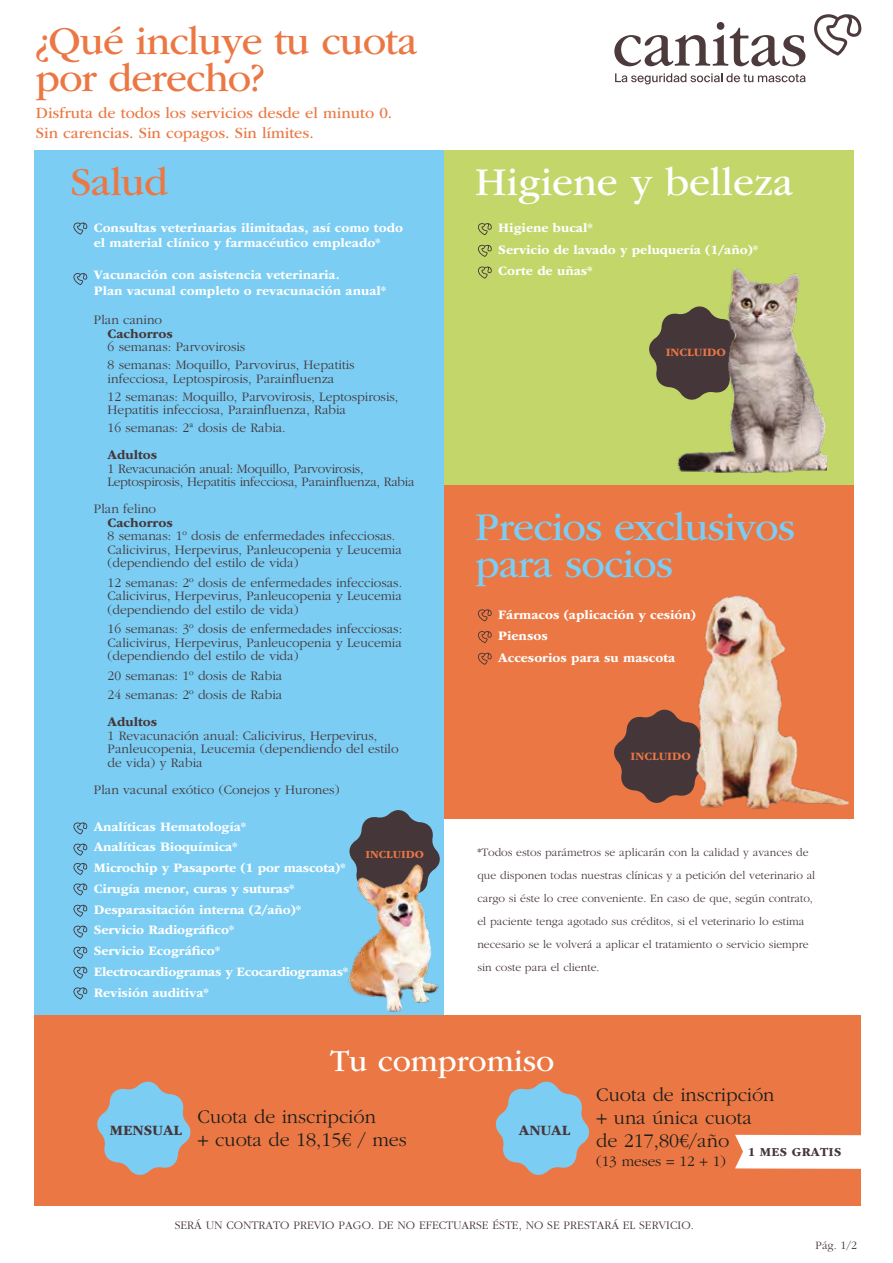
<style>
.page{position:relative;width:893px;height:1263px;background:#fff}
.page>*{position:absolute;margin:0;border:0;box-sizing:border-box;transform-origin:0 0}
.t1{font:41.1px/37.2px "ITC Garamond Std";letter-spacing:-.02em;color:#eb7844}
.t2{font:41.1px/37.2px "ITC Garamond Std";letter-spacing:-.02em;color:#7bcdf3}
.t3{font:41.1px "ITC Garamond Std";color:#fff}
.t4{font:31.8px "ITC Garamond Std";color:#fff}
.t5{font:300 20.1px/23px "ITC Garamond Std";color:#1d1d1b}
.t6{font:16.05px/19.8px "ITC Garamond Std";color:#eb7844}
.t7{font:300 15.15px "ITC Garamond Std";color:#1d1d1b}
.t8{font:700 14.85px "ITC Garamond Std";color:#45363a}
.t9{font:300 13.5px/13.5px "ITC Garamond Std";color:#45363a}
.t10{font:700 13.5px/20.7px "ITC Garamond Std";color:#fff}
.t11{font:300 13.5px/13.5px "ITC Garamond Std";letter-spacing:-.02em;color:#45363a}
.t12{font:700 13.5px "ITC Garamond Std";color:#45363a}
.t13{font:700 12.75px "ITC Garamond Std";letter-spacing:.02em;color:#45363a}
.t14{font:300 12px "ITC Garamond Std";color:#45363a}
.t15{font:300 11.7px/23px "ITC Garamond Std";color:#45363a}
.t16{font:700 11.7px "ITC Garamond Std";color:#eb7844}
.t17{font:700 11.4px "ITC Garamond Std";color:#eb7844}
</style>
<div class="page">
<svg style="left:814px;top:14px;width:47px;height:42px"></svg>
<svg style="left:614px;top:22px;width:191px;height:44px"></svg>
<svg style="left:615px;top:73px;width:190px;height:11px"></svg>
<div style="left:34px;top:150px;width:410px;height:865px;background:#7bcdf3"></div>
<div style="left:34px;top:1015px;width:827px;height:190px;background:#eb7844"></div>
<div style="left:444px;top:150px;width:409px;height:366px;background:#c3d66a"></div>
<div style="left:444px;top:485px;width:409px;height:333px;background:#eb7844"></div>
<svg style="left:73px;top:223px;width:14px;height:12px"></svg>
<svg style="left:73px;top:273px;width:14px;height:12px"></svg>
<svg style="left:73px;top:822px;width:14px;height:12px"></svg>
<svg style="left:73px;top:844px;width:14px;height:12px"></svg>
<svg style="left:73px;top:863px;width:14px;height:12px"></svg>
<svg style="left:73px;top:883px;width:14px;height:12px"></svg>
<svg style="left:73px;top:905px;width:14px;height:12px"></svg>
<svg style="left:73px;top:926px;width:14px;height:12px"></svg>
<svg style="left:73px;top:947px;width:14px;height:12px"></svg>
<svg style="left:73px;top:967px;width:14px;height:12px"></svg>
<svg style="left:73px;top:987px;width:14px;height:12px"></svg>
<svg style="left:349px;top:810px;width:91px;height:46px"></svg>
<svg style="left:97px;top:1081px;width:94px;height:94px"></svg>
<svg style="left:649px;top:337px;width:7px;height:27px"></svg>
<svg style="left:478px;top:223px;width:14px;height:12px"></svg>
<svg style="left:478px;top:245px;width:14px;height:12px"></svg>
<svg style="left:478px;top:267px;width:14px;height:12px"></svg>
<svg style="left:478px;top:609px;width:14px;height:12px"></svg>
<svg style="left:478px;top:631px;width:14px;height:12px"></svg>
<svg style="left:478px;top:653px;width:14px;height:12px"></svg>
<img style="left:656px;top:268px;width:170px;height:205px">
<img style="left:348px;top:856px;width:92px;height:156px">
<img style="left:514px;top:579px;width:340px;height:240px">
<svg style="left:495px;top:1081px;width:94px;height:94px"></svg>
<svg style="left:735px;top:1135px;width:126px;height:34px;background:#fef8f6"></svg>
<h1 class="t1" style="left:35px;top:23px;width:384px">¿Qué incluye tu cuota por derecho?</h1>
<p class="t6" style="left:36px;top:104px;width:358px">Disfruta de todos los servicios desde el minuto 0.<br>Sin carencias. Sin copagos. Sin límites.</p>
<h1 class="t1" style="left:71px;top:164px;width:99px">Salud</h1>
<p class="t10" style="left:94px;top:219px;width:311px;line-height:15.9px">Consultas veterinarias ilimitadas, así como todo el material clínico y farmacéutico empleado*</p>
<p class="t10" style="left:94px;top:267px;width:294px;line-height:15.9px">Vacunación con asistencia veterinaria.<br>Plan vacunal completo o revacunación anual*</p>
<p class="t9" style="left:94px;top:314px;width:70px">Plan canino</p>
<p class="t12" style="left:108px;top:326px;width:67px">Cachorros</p>
<p class="t9" style="left:108px;top:338px;width:249px;line-height:18px">6 semanas: Parvovirosis<br>8 semanas: Moquillo, Parvovirus, Hepatitis</p>
<p class="t9" style="left:108px;top:370px;width:292px;line-height:18px">infecciosa, Leptospirosis, Parainfluenza<br>12 semanas: Moquillo, Parvovirosis, Leptospirosis,</p>
<p class="t9" style="left:108px;top:401px;width:240px;line-height:18px">Hepatitis infecciosa, Parainfluenza, Rabia<br>16 semanas: 2ª dosis de Rabia.</p>
<p class="t12" style="left:108px;top:448px;width:51px">Adultos</p>
<p class="t11" style="left:108px;top:462px;width:308px">1 Revacunación anual: Moquillo, Parvovirosis,<br>Leptospirosis, Hepatitis infecciosa, Parainfluenza, Rabia</p>
<p class="t9" style="left:94px;top:503px;width:64px">Plan felino</p>
<p class="t12" style="left:108px;top:515px;width:67px">Cachorros</p>
<p class="t9" style="left:108px;top:530px;width:296px">8 semanas: 1º dosis de enfermedades infecciosas.<br>Calicivirus, Herpevirus, Panleucopenia y Leucemia (dependiendo del estilo de vida)</p>
<p class="t9" style="left:108px;top:576px;width:296px;text-align:justify">12 semanas: 2º dosis de enfermedades infecciosas.<br>Calicivirus, Herpevirus, Panleucopenia y Leucemia (dependiendo del estilo de vida)</p>
<p class="t9" style="left:108px;top:623px;width:296px;text-align:justify">16 semanas: 3º dosis de enfermedades infecciosas:<br>Calicivirus, Herpevirus, Panleucopenia y Leucemia (dependiendo del estilo de vida)</p>
<p class="t9" style="left:108px;top:666px;width:176px;line-height:19.5px">20 semanas: 1º dosis de Rabia<br>24 semanas: 2º dosis de Rabia</p>
<p class="t12" style="left:108px;top:714px;width:51px">Adultos</p>
<p class="t9" style="left:108px;top:729px;width:293px">1 Revacunación anual: Calicivirus, Herpevirus,<br>Panleucopenia, Leucemia (dependiendo del estilo de vida) y Rabia</p>
<p class="t9" style="left:94px;top:783px;width:247px">Plan vacunal exótico (Conejos y Hurones)</p>
<p class="t10" style="left:94px;top:816px;width:256px">Analíticas Hematología*<br>Analíticas Bioquímica*<br>Microchip y Pasaporte (1 por mascota)*<br>Cirugía menor, curas y suturas*<br>Desparasitación interna (2/año)*<br>Servicio Radiográfico*<br>Servicio Ecográfico*<br>Electrocardiogramas y Ecocardiogramas*<br>Revisión auditiva*</p>
<p class="t17" style="left:366px;top:848px;width:60px">INCLUIDO</p>
<h1 class="t3" style="left:475px;top:160px;width:320px">Higiene y belleza</h1>
<p class="t10" style="left:498px;top:217px;width:261px;line-height:21.5px">Higiene bucal*<br>Servicio de lavado y peluquería (1/año)*<br>Corte de uñas*</p>
<p class="t16" style="left:666px;top:346px;width:62px">INCLUIDO</p>
<h1 class="t2" style="left:475px;top:509px;width:322px">Precios exclusivos para socios</h1>
<p class="t10" style="left:498px;top:604px;width:199px;line-height:21.5px">Fármacos (aplicación y cesión)<br>Piensos<br>Accesorios para su mascota</p>
<p class="t16" style="left:631px;top:749px;width:62px">INCLUIDO</p>
<p class="t15" style="left:477px;top:841px;width:339px">*Todos estos parámetros se aplicarán con la calidad y avances de que disponen todas nuestras clínicas y a petición del veterinario al cargo si éste lo cree conveniente. En caso de que, según contrato, el paciente tenga agotado sus créditos, si el veterinario lo estima necesario se le volverá a aplicar el tratamiento o servicio siempre sin coste para el cliente.</p>
<p class="t8" style="left:110px;top:1122px;width:74px">MENSUAL</p>
<h2 class="t4" style="left:330px;top:1043px;width:226px">Tu compromiso</h2>
<h3 class="t5" style="left:198px;top:1106px;width:211px">Cuota de inscripción<br>+ cuota de 18,15€ / mes</h3>
<p class="t8" style="left:519px;top:1122px;width:53px">ANUAL</p>
<h3 class="t5" style="left:596px;top:1083px;width:180px">Cuota de inscripción + una única cuota de 217,80€/año</h3>
<p class="t7" style="left:596px;top:1153px;width:131px">(13 meses = 12 + 1)</p>
<p class="t13" style="left:748px;top:1145px;width:95px">1 MES GRATIS</p>
<p class="t14" style="left:175px;top:1219px;width:521px">SERÁ UN CONTRATO PREVIO PAGO. DE NO EFECTUARSE ÉSTE, NO SE PRESTARÁ EL SERVICIO.</p>
<p class="t15" style="left:815px;top:1234px;width:43px">Pág. 1/2</p>
</div>
